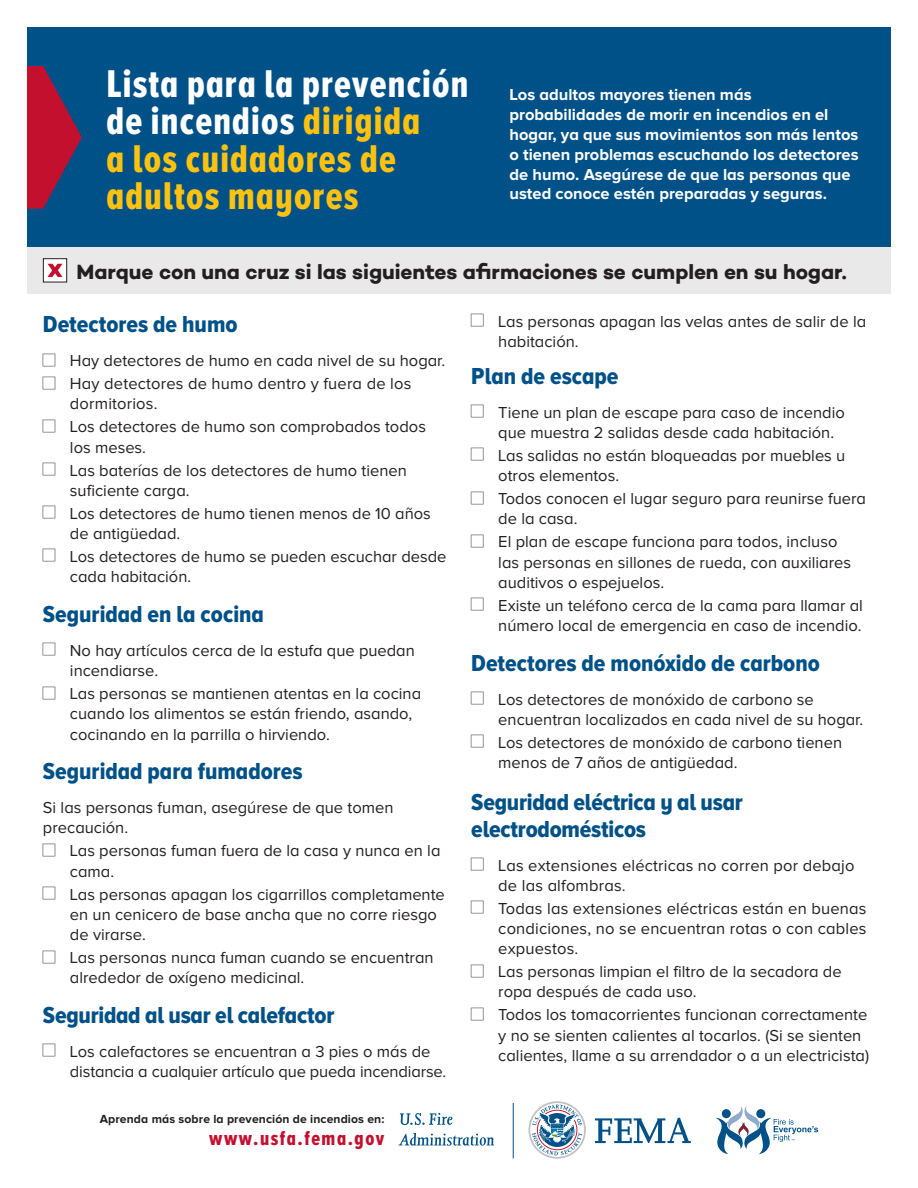
<style>
.page{position:relative;width:918px;height:1188px;background:#fff}
.page>*{position:absolute;margin:0;border:0;box-sizing:border-box;transform-origin:0 0}
.t1{font:40.2px/37.5px "Proxima Nova A Ex Cn Extrabld";letter-spacing:.03em;color:#fdc210}
.t2{font:24px/27px "Proxima Nova A Cond Extrabld";color:#005187}
.t3{font:21px "Campton Bold DEMO";letter-spacing:-.005em;color:#231f20}
.t4{font:20.85px "Proxima Nova A Ex Cn Extrabld";letter-spacing:.075em;color:#c3102f}
.t5{font:16.5px/20.2px "FEMA Proxima Nova Regular";color:#231f20}
.t6{font:16.5px/19.8px "FEMA Proxima Nova Bold";color:#fff}
.t7{font:12.15px "FEMA Proxima Nova Bold";letter-spacing:.01em;color:#231f20}
.s1{color:#fff}
.s2{font-family:"Kensington Geometry"}
</style>
<div class="page">
<div style="left:27px;top:247px;width:864px;height:47px;background:#eae9e9"></div>
<div style="left:43px;top:259px;width:24px;height:23px;background:#fff"></div>
<svg style="left:716px;top:1106px;width:102px;height:48px"></svg>
<hr style="left:513px;top:1103px;width:1px;height:55px;background:#005187">
<div style="left:27px;top:27px;width:864px;height:220px;background:#005187"></div>
<svg style="left:27px;top:66px;width:55px;height:143px"></svg>
<div style="left:43px;top:258px;width:24px;height:24px;border:1px solid #231f20"></div>
<svg style="left:48px;top:264px;width:15px;height:13px"></svg>
<svg style="left:400px;top:1113px;width:52px;height:12px"></svg>
<svg style="left:399px;top:1133px;width:95px;height:13px"></svg>
<svg style="left:595px;top:1118px;width:96px;height:25px"></svg>
<svg style="left:528px;top:1101px;width:58px;height:58px"></svg>
<h1 class="t1" style="left:106px;top:66px;width:364px"><span class="s1">Lista para la prevención de incendios</span> dirigida<br>a los cuidadores de adultos mayores</h1>
<p class="t6" style="left:510px;top:85px;width:351px">Los adultos mayores tienen más probabilidades de morir en incendios en el hogar, ya que sus movimientos son más lentos o tienen problemas escuchando los detectores de humo. Asegúrese de que las personas que usted conoce estén preparadas y seguras.</p>
<p class="t3" style="left:76px;top:259px;width:772px">Marque con una cruz si las siguientes afirmaciones se cumplen en su hogar.</p>
<h2 class="t2" style="left:43px;top:312px;width:196px">Detectores de humo</h2>
<p class="t5" style="left:43px;top:351px;width:404px"><span class="s2">{{</span> Hay detectores de humo en cada nivel de su hogar.</p>
<p class="t5" style="left:70px;top:374px;width:343px;text-indent:-27px"><span class="s2">{{</span> Hay detectores de humo dentro y fuera de los dormitorios.</p>
<p class="t5" style="left:70px;top:417px;width:358px;text-indent:-27px"><span class="s2">{{</span> Los detectores de humo son comprobados todos los meses.</p>
<p class="t5" style="left:70px;top:460px;width:338px;text-indent:-27px"><span class="s2">{{</span> Las baterías de los detectores de humo tienen suficiente carga.</p>
<p class="t5" style="left:70px;top:504px;width:363px;text-indent:-27px"><span class="s2">{{</span> Los detectores de humo tienen menos de 10 años de antigüedad.</p>
<p class="t5" style="left:70px;top:547px;width:378px;text-indent:-27px"><span class="s2">{{</span> Los detectores de humo se pueden escuchar desde cada habitación.</p>
<h2 class="t2" style="left:43px;top:601px;width:222px">Seguridad en la cocina</h2>
<p class="t5" style="left:70px;top:641px;width:346px;text-indent:-27px"><span class="s2">{{</span> No hay artículos cerca de la estufa que puedan incendiarse.</p>
<p class="t5" style="left:70px;top:684px;width:353px;text-indent:-27px"><span class="s2">{{</span> Las personas se mantienen atentas en la cocina cuando los alimentos se están friendo, asando, cocinando en la parrilla o hirviendo.</p>
<h2 class="t2" style="left:43px;top:759px;width:261px">Seguridad para fumadores</h2>
<p class="t5" style="left:43px;top:798px;width:352px">Si las personas fuman, asegúrese de que tomen precaución.</p>
<p class="t5" style="left:70px;top:841px;width:372px;text-indent:-27px"><span class="s2">{{</span> Las personas fuman fuera de la casa y nunca en la cama.</p>
<p class="t5" style="left:70px;top:884px;width:376px;text-indent:-27px"><span class="s2">{{</span> Las personas apagan los cigarrillos completamente en un cenicero de base ancha que no corre riesgo de virarse.</p>
<p class="t5" style="left:70px;top:948px;width:365px;text-indent:-27px"><span class="s2">{{</span> Las personas nunca fuman cuando se encuentran alrededor de oxígeno medicinal.</p>
<h2 class="t2" style="left:43px;top:1003px;width:293px">Seguridad al usar el calefactor</h2>
<p class="t5" style="left:70px;top:1042px;width:378px;text-indent:-27px"><span class="s2">{{</span> Los calefactores se encuentran a 3 pies o más de distancia a cualquier artículo que pueda incendiarse.</p>
<p class="t5" style="left:498px;top:311px;width:369px;text-indent:-27px"><span class="s2">{{</span> Las personas apagan las velas antes de salir de la habitación.</p>
<h2 class="t2" style="left:471px;top:363px;width:149px">Plan de escape</h2>
<p class="t5" style="left:498px;top:403px;width:348px;text-indent:-27px"><span class="s2">{{</span> Tiene un plan de escape para caso de incendio que muestra 2 salidas desde cada habitación.</p>
<p class="t5" style="left:498px;top:446px;width:349px;text-indent:-27px"><span class="s2">{{</span> Las salidas no están bloqueadas por muebles u otros elementos.</p>
<p class="t5" style="left:498px;top:489px;width:369px;text-indent:-27px"><span class="s2">{{</span> Todos conocen el lugar seguro para reunirse fuera de la casa.</p>
<p class="t5" style="left:498px;top:532px;width:354px;text-indent:-27px"><span class="s2">{{</span> El plan de escape funciona para todos, incluso las personas en sillones de rueda, con auxiliares auditivos o espejuelos.</p>
<p class="t5" style="left:471px;top:596px;width:393px;text-align:right"><span class="s2">{{</span> Existe un teléfono cerca de la cama para llamar al número local de emergencia en caso de incendio.</p>
<h2 class="t2" style="left:471px;top:650px;width:350px">Detectores de monóxido de carbono</h2>
<p class="t5" style="left:498px;top:689px;width:366px;text-indent:-27px"><span class="s2">{{</span> Los detectores de monóxido de carbono se encuentran localizados en cada nivel de su hogar.</p>
<p class="t5" style="left:498px;top:733px;width:345px;text-indent:-27px"><span class="s2">{{</span> Los detectores de monóxido de carbono tienen menos de 7 años de antigüedad.</p>
<h2 class="t2" style="left:471px;top:789px;width:273px">Seguridad eléctrica y al usar electrodomésticos</h2>
<p class="t5" style="left:498px;top:855px;width:358px;text-indent:-27px"><span class="s2">{{</span> Las extensiones eléctricas no corren por debajo de las alfombras.</p>
<p class="t5" style="left:498px;top:899px;width:370px;text-align:justify;text-indent:-27px"><span class="s2">{{</span> Todas las extensiones eléctricas están en buenas condiciones, no se encuentran rotas o con cables expuestos.</p>
<p class="t5" style="left:498px;top:962px;width:345px;text-indent:-27px"><span class="s2">{{</span> Las personas limpian el filtro de la secadora de ropa después de cada uso.</p>
<p class="t5" style="left:498px;top:1005px;width:372px;text-indent:-27px"><span class="s2">{{</span> Todos los tomacorrientes funcionan correctamente y no se sienten calientes al tocarlos. (Si se sienten calientes, llame a su arrendador o a un electricista)</p>
<p class="t7" style="left:100px;top:1112px;width:286px">Aprenda más sobre la prevención de incendios en:</p>
<p class="t4" style="left:209px;top:1127px;width:177px">www.usfa.fema.gov</p>
</div>
